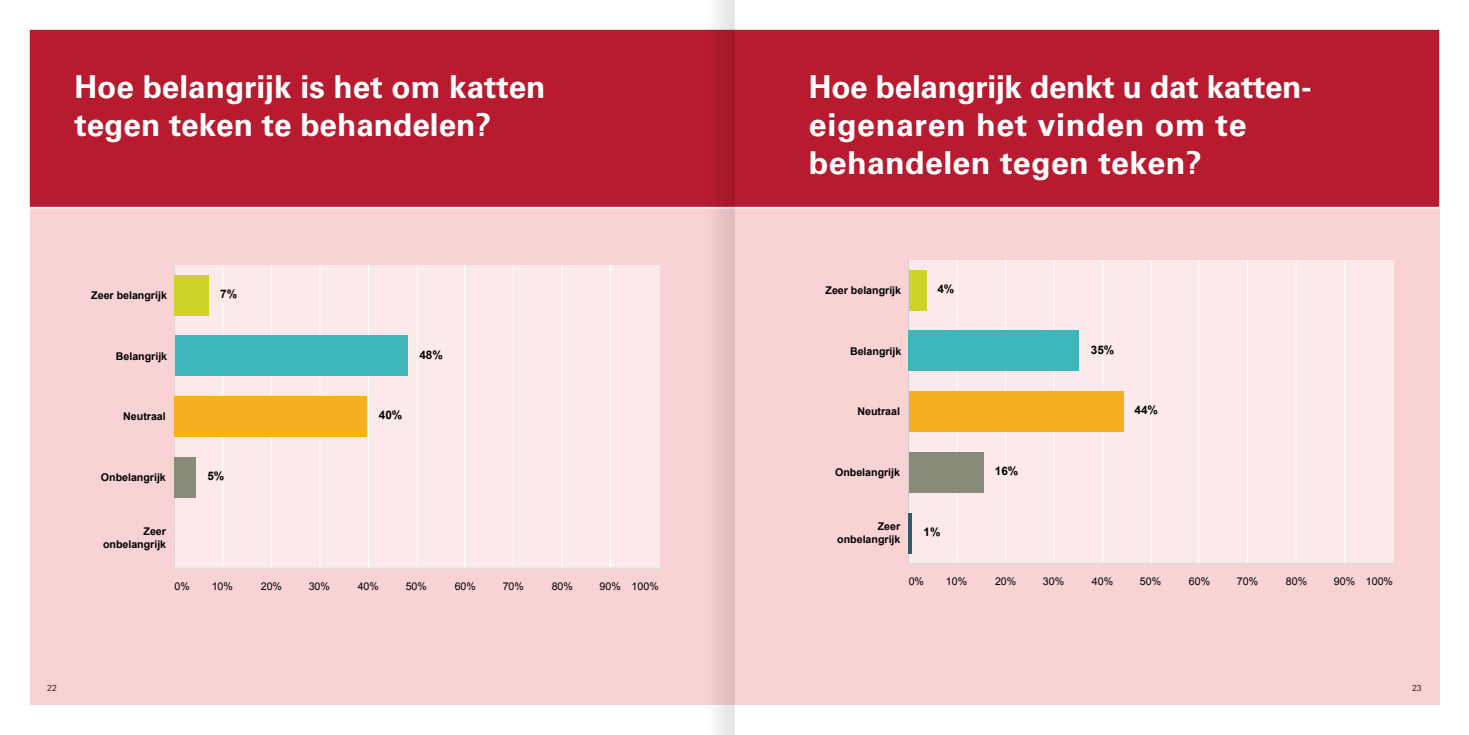
<style>
.page{position:relative;width:1469px;height:735px;background:#fff}
.page>*{position:absolute;margin:0;border:0;box-sizing:border-box;transform-origin:0 0}
.t1{font:700 31.5px/37.8px "Univers";color:#fff}
.t2{font:700 11.72px "Arial";color:#000}
.t3{font:700 10.67px/13.8px "Arial";color:#000;text-align:right}
.t4{font:10.67px "Arial";color:#000}
.t5{font:300 8.75px "Univers";color:#000}
</style>
<div class="page">
<div style="left:30px;top:30px;width:1409px;height:674px;background:#f9d2d3"></div>
<div style="left:29px;top:27px;width:1411px;height:182px;background:#b81b2f"></div>
<div style="left:175px;top:264px;width:484px;height:304px;background:#fce9e9"></div>
<hr style="left:222px;top:264px;width:1px;height:304px;background:#fff">
<hr style="left:271px;top:264px;width:1px;height:304px;background:#fff">
<hr style="left:319px;top:264px;width:1px;height:304px;background:#fff">
<hr style="left:368px;top:264px;width:1px;height:304px;background:#fff">
<hr style="left:416px;top:264px;width:1px;height:304px;background:#fff">
<hr style="left:464px;top:264px;width:1px;height:304px;background:#fff">
<hr style="left:513px;top:264px;width:1px;height:304px;background:#fff">
<hr style="left:561px;top:264px;width:1px;height:304px;background:#fff">
<hr style="left:610px;top:264px;width:1px;height:304px;background:#fff">
<hr style="left:174px;top:264px;width:1px;height:304px;background:#cccccb">
<hr style="left:175px;top:567px;width:484px;height:2px;background:#dedede">
<div style="left:175px;top:275px;width:34px;height:40px;background:#cfd327"></div>
<div style="left:175px;top:335px;width:232px;height:41px;background:#3fb7ba"></div>
<div style="left:175px;top:396px;width:192px;height:40px;background:#f8af1f"></div>
<div style="left:175px;top:457px;width:21px;height:40px;background:#8a8a7a"></div>
<div style="left:909px;top:260px;width:484px;height:303px;background:#fce9e9"></div>
<hr style="left:956px;top:260px;width:1px;height:303px;background:#fff">
<hr style="left:1005px;top:260px;width:1px;height:303px;background:#fff">
<hr style="left:1053px;top:260px;width:1px;height:303px;background:#fff">
<hr style="left:1102px;top:260px;width:1px;height:303px;background:#fff">
<hr style="left:1150px;top:260px;width:1px;height:303px;background:#fff">
<hr style="left:1198px;top:260px;width:1px;height:303px;background:#fff">
<hr style="left:1246px;top:260px;width:1px;height:303px;background:#fff">
<hr style="left:1295px;top:260px;width:1px;height:303px;background:#fff">
<hr style="left:1344px;top:260px;width:1px;height:303px;background:#fff">
<hr style="left:907px;top:260px;width:2px;height:303px;background:#cccccb">
<hr style="left:909px;top:562px;width:484px;height:2px;background:#dedede">
<div style="left:909px;top:270px;width:17px;height:40px;background:#cfd327"></div>
<div style="left:909px;top:330px;width:169px;height:41px;background:#3fb7ba"></div>
<div style="left:909px;top:391px;width:214px;height:41px;background:#f8af1f"></div>
<div style="left:909px;top:452px;width:74px;height:40px;background:#8a8a7a"></div>
<hr style="left:909px;top:512px;width:3px;height:41px;background:#305d6c">
<svg style="left:705px;top:0;width:29px;height:734px"></svg>
<p class="t1" style="left:74px;top:68px;width:472px">Hoe belangrijk is het om katten tegen teken te behandelen?</p>
<p class="t1" style="left:809px;top:68px;width:504px">Hoe belangrijk denkt u dat katten&shy;eigenaren het vinden om te behandelen tegen teken?</p>
<p class="t3" style="left:91px;top:288px;width:77px">Zeer belangrijk</p>
<p class="t2" style="left:220px;top:286px;width:18px">7%</p>
<p class="t3" style="left:825px;top:283px;width:77px">Zeer belangrijk</p>
<p class="t2" style="left:937px;top:281px;width:18px">4%</p>
<p class="t3" style="left:116px;top:349px;width:53px">Belangrijk</p>
<p class="t2" style="left:419px;top:346px;width:25px">48%</p>
<p class="t3" style="left:850px;top:344px;width:53px">Belangrijk</p>
<p class="t2" style="left:1090px;top:341px;width:25px">35%</p>
<p class="t3" style="left:123px;top:410px;width:44px">Neutraal</p>
<p class="t2" style="left:379px;top:407px;width:25px">40%</p>
<p class="t3" style="left:857px;top:405px;width:44px">Neutraal</p>
<p class="t2" style="left:1134px;top:402px;width:25px">44%</p>
<p class="t3" style="left:101px;top:470px;width:66px">Onbelangrijk</p>
<p class="t2" style="left:207px;top:468px;width:18px">5%</p>
<p class="t3" style="left:835px;top:465px;width:66px">Onbelangrijk</p>
<p class="t2" style="left:994px;top:463px;width:25px">16%</p>
<p class="t3" style="left:103px;top:524px;width:65px">Zeer onbelangrijk</p>
<p class="t3" style="left:837px;top:519px;width:65px">Zeer onbelangrijk</p>
<p class="t2" style="left:923px;top:524px;width:18px">1%</p>
<p class="t4" style="left:174px;top:579px;width:17px">0%</p>
<p class="t4" style="left:212px;top:579px;width:23px">10%</p>
<p class="t4" style="left:261px;top:579px;width:23px">20%</p>
<p class="t4" style="left:309px;top:579px;width:23px">30%</p>
<p class="t4" style="left:358px;top:579px;width:23px">40%</p>
<p class="t4" style="left:406px;top:579px;width:23px">50%</p>
<p class="t4" style="left:455px;top:579px;width:23px">60%</p>
<p class="t4" style="left:502px;top:579px;width:23px">70%</p>
<p class="t4" style="left:551px;top:579px;width:23px">80%</p>
<p class="t4" style="left:599px;top:579px;width:61px">90% 100%</p>
<p class="t4" style="left:908px;top:574px;width:17px">0%</p>
<p class="t4" style="left:946px;top:574px;width:23px">10%</p>
<p class="t4" style="left:995px;top:574px;width:23px">20%</p>
<p class="t4" style="left:1042px;top:574px;width:23px">30%</p>
<p class="t4" style="left:1091px;top:574px;width:23px">40%</p>
<p class="t4" style="left:1139px;top:574px;width:23px">50%</p>
<p class="t4" style="left:1188px;top:574px;width:23px">60%</p>
<p class="t4" style="left:1236px;top:574px;width:23px">70%</p>
<p class="t4" style="left:1285px;top:574px;width:23px">80%</p>
<p class="t4" style="left:1333px;top:574px;width:61px">90% 100%</p>
<p class="t5" style="left:47px;top:682px;width:11px">22</p>
<p class="t5" style="left:1411px;top:682px;width:11px">23</p>
</div>
